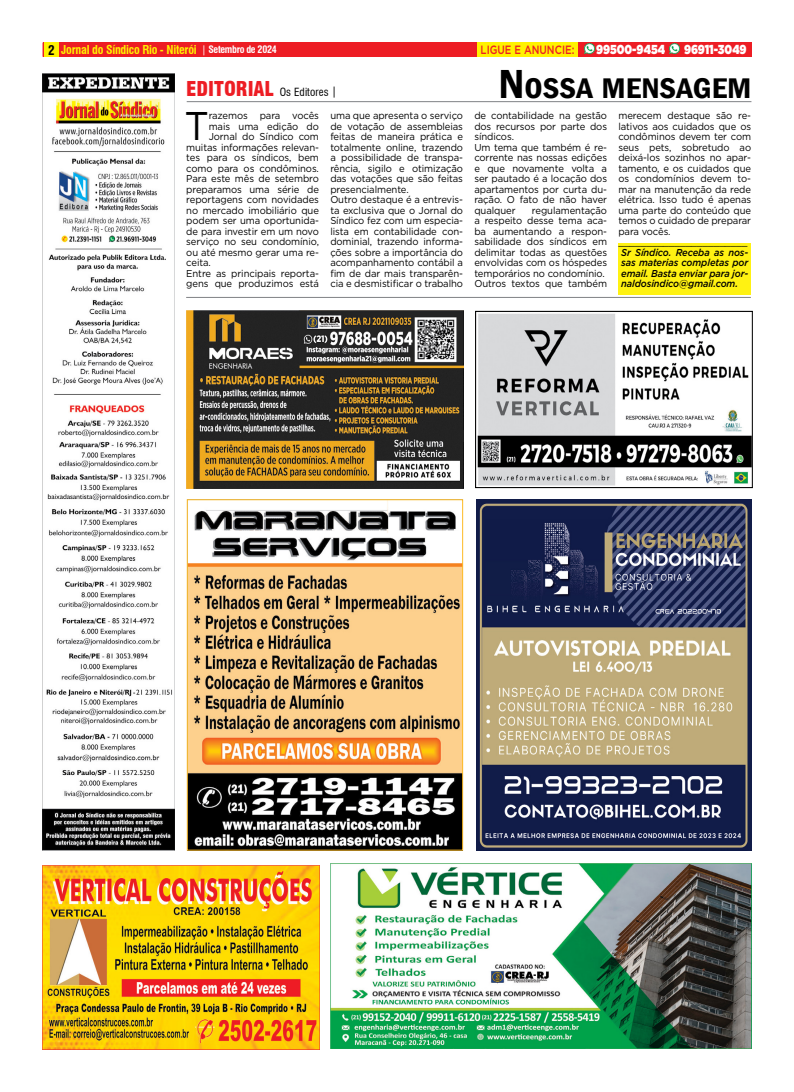
<style>
.page{position:relative;width:794px;height:1092px;background:#fff}
.page>*{position:absolute;margin:0;border:0;box-sizing:border-box;transform-origin:0 0}
.t1{font:40px "Gotham";color:#000;scale:.95 1}
.t2{font:600 condensed 29.2px "Franklin Gothic";color:#000;scale:1.11 1}
.t3{font:900 13px "Gotham";color:#fff;scale:.82 1}
.t4{font:700 condensed 12px "Swiss 721 BT";letter-spacing:-.02em;color:#fff200}
.t5{font:500 12px "Gotham";color:#ed1d24;scale:.82 1}
.t6{font:condensed 11px "Swiss 721 BT";letter-spacing:.01em;color:#000}
.t7{font:10px/10.5px "Gotham";letter-spacing:-.01em;color:#000;scale:.95 1}
.t8{font:italic 500 10px/10.5px "Gotham";letter-spacing:-.01em;color:#000;text-align:justify;scale:.93 1}
.s1{font-size:13px;color:#000}
.s2{font-weight:400;font-size:10px;color:#fff}
.s3{font-size:10px;color:#fff}
.s4{font-weight:900;font-size:20px;color:#ed1d24}
.s5{font-size:41.7px}
</style>
<div class="page">
<div style="left:618px;top:243px;width:133px;height:51px;background:#fff212"></div>
<hr style="left:187px;top:101px;width:564px;height:1px;background:#808285">
<img style="left:43px;top:73px;width:132px;height:777px">
<img style="left:331px;top:863px;width:420px;height:184px">
<hr style="left:186px;top:297px;width:565px;height:1px;background:#808285">
<img style="left:42px;top:865px;width:277px;height:184px">
<img style="left:477px;top:313px;width:274px;height:173px">
<div style="left:475px;top:311px;width:278px;height:177px;border:1px solid #000"></div>
<div style="left:43px;top:43px;width:708px;height:14px;background:#ed1d24"></div>
<div style="left:477px;top:43px;width:100px;height:14px;background:#fff200"></div>
<img style="left:584px;top:43px;width:12px;height:12px">
<svg style="left:669px;top:43px;width:12px;height:12px"></svg>
<div style="left:44px;top:43px;width:15px;height:14px;background:#fff200"></div>
<img style="left:189px;top:501px;width:272px;height:347px">
<div style="left:187px;top:499px;width:276px;height:351px;border:1px solid #fdbb26"></div>
<img style="left:476px;top:499px;width:275px;height:351px">
<img style="left:186px;top:311px;width:277px;height:177px">
<p class="t4" style="left:48px;top:42px;width:230px"><span class="s1">2</span> Jornal do Síndico Rio - Niterói <span class="s2">|</span> <span class="s3">Setembro de 2024</span></p>
<p class="t5" style="left:480px;top:42px;width:116px">LIGUE E ANUNCIE:</p>
<h3 class="t3" style="left:596px;top:42px;width:86px">99500-9454</h3>
<h3 class="t3" style="left:684px;top:42px;width:78px">96911-3049</h3>
<p class="t6" style="left:186px;top:86px;width:152px"><span class="s4">EDITORIAL</span> Os Editores |</p>
<h2 class="t2" style="left:498px;top:69px;width:229px"><span class="s5">N</span>OSSA MENSAGEM</h2>
<h1 class="t1" style="left:184px;top:100px;width:27px">T</h1>
<p class="t7" style="left:209px;top:110px;width:118px">razemos para vocês</p>
<p class="t7" style="left:330px;top:110px;width:141px">uma que apresenta o serviço de votação de assembleias feitas de maneira prática e totalmente online, trazendo a possibilidade de transpa&shy;rência, sigilo e otimização das votações que são feitas presencialmente.<br>Outro destaque é a entrevis&shy;ta exclusiva que o Jornal do<br>Síndico fez com um especia&shy;lista em contabilidade con&shy;dominial, trazendo informa&shy;ções sobre a importância do acompanhamento contábil a fim de dar mais transparên&shy;cia e desmistificar o trabalho</p>
<p class="t7" style="left:474px;top:110px;width:141px">de contabilidade na gestão dos recursos por parte dos síndicos.<br>Um tema que também é re&shy;corrente nas nossas edições e que novamente volta a ser pautado é a locação dos apartamentos por curta du&shy;ração. O fato de não haver qualquer</p>
<p class="t7" style="left:618px;top:110px;width:141px">merecem destaque são re&shy;lativos aos cuidados que os condôminos devem ter com seus pets, sobretudo ao deixá-los sozinhos no apar&shy;tamento, e os cuidados que os condomínios devem to&shy;mar na manutenção da rede elétrica. Isso tudo é apenas uma parte do conteúdo que temos o cuidado de preparar para vocês. _______________________</p>
<p class="t8" style="left:621px;top:247px;width:138px">Sr Síndico. Receba as nos&shy;sas materias completas por email. Basta enviar para jor&shy;naldosindico@gmail.com.</p>
<p class="t7" style="left:209px;top:120px;width:118px">mais uma edição do</p>
<p class="t7" style="left:209px;top:131px;width:118px">Jornal do Síndico com</p>
<p class="t7" style="left:186px;top:141px;width:141px">muitas informações relevan-</p>
<p class="t7" style="left:186px;top:152px;width:141px">tes para os síndicos, bem</p>
<p class="t7" style="left:186px;top:162px;width:141px">como para os condôminos.</p>
<p class="t7" style="left:186px;top:173px;width:141px">Para este mês de setembro</p>
<p class="t7" style="left:186px;top:183px;width:141px">preparamos uma série de</p>
<p class="t7" style="left:186px;top:194px;width:141px">reportagens com novidades</p>
<p class="t7" style="left:186px;top:204px;width:141px">no mercado imobiliário que</p>
<p class="t7" style="left:186px;top:215px;width:141px">podem ser uma oportunida-</p>
<p class="t7" style="left:186px;top:225px;width:141px">de para investir em um novo</p>
<p class="t7" style="left:186px;top:236px;width:141px">serviço no seu condomínio,</p>
<p class="t7" style="left:186px;top:246px;width:141px">ou até mesmo gerar uma re-</p>
<p class="t7" style="left:186px;top:257px;width:27px">ceita.</p>
<p class="t7" style="left:186px;top:267px;width:141px">Entre as principais reporta-</p>
<p class="t7" style="left:186px;top:278px;width:141px">gens que produzimos está</p>
<p class="t7" style="left:474px;top:204px;width:141px;text-indent:58px">regulamentação a respeito desse tema aca&shy;ba aumentando a respon&shy;sabilidade dos síndicos em delimitar todas as questões envolvidas com os hóspedes temporários no condomínio.<br>Outros textos que também</p>
</div>
